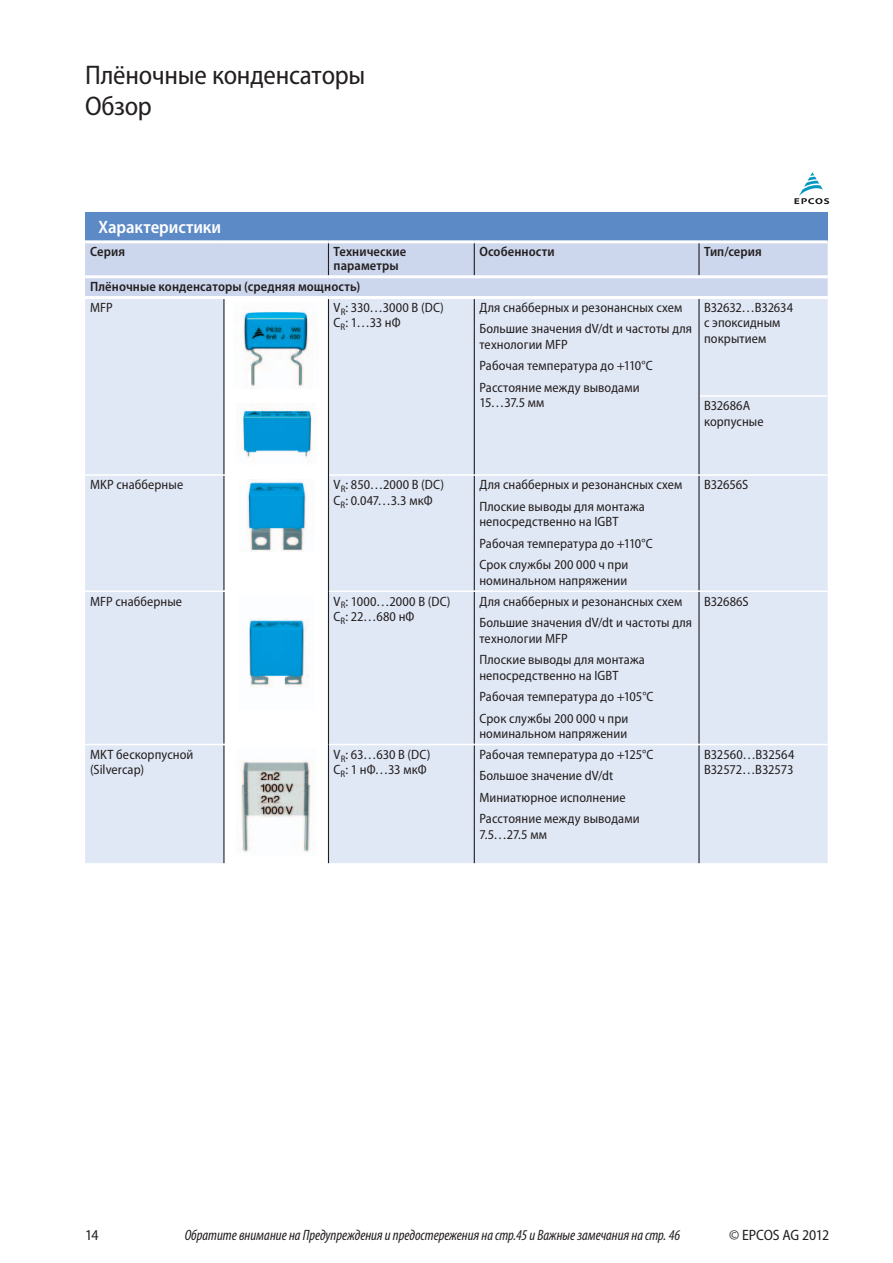
<style>
.page{position:relative;width:893px;height:1263px;background:#fff}
.page>*{position:absolute;margin:0;border:0;box-sizing:border-box;transform-origin:0 0}
.t1{font:semi-condensed 27px/31px "Myriad Pro";letter-spacing:-.01em;color:#231f20}
.t2{font:600 semi-condensed 18px "Myriad Pro";letter-spacing:-.005em;color:#fff}
.t3{font:italic condensed 15px "Myriad Pro";letter-spacing:-.005em;color:#231f20}
.t4{font:semi-condensed 15px "Myriad Pro";letter-spacing:-.02em;color:#231f20}
.t5{font:semi-condensed 13.5px/21.5px "Myriad Pro";letter-spacing:.005em;color:#231f20}
.t6{font:600 semi-condensed 13.5px/14.2px "Myriad Pro";letter-spacing:.01em;color:#231f20}
</style>
<div class="page">
<div style="left:85px;top:213px;width:743px;height:29px;background:#5c8ac7"></div>
<div style="left:85px;top:243px;width:743px;height:53px;background:#ccd6ec"></div>
<div style="left:85px;top:299px;width:743px;height:564px;background:#e1e8f5"></div>
<svg style="left:224px;top:299px;width:104px;height:564px"></svg>
<hr style="left:85px;top:240px;width:139px;height:3px;background:#fff">
<hr style="left:224px;top:240px;width:104px;height:3px;background:#fff">
<hr style="left:328px;top:240px;width:146px;height:3px;background:#fff">
<hr style="left:474px;top:240px;width:225px;height:3px;background:#fff">
<hr style="left:699px;top:240px;width:129px;height:3px;background:#fff">
<hr style="left:474px;top:243px;width:1px;height:32px;background:#231f20">
<hr style="left:698px;top:243px;width:2px;height:32px;background:#231f20">
<hr style="left:223px;top:476px;width:1px;height:114px;background:#231f20">
<hr style="left:474px;top:476px;width:1px;height:114px;background:#231f20">
<hr style="left:698px;top:476px;width:2px;height:114px;background:#231f20">
<hr style="left:223px;top:592px;width:1px;height:152px;background:#231f20">
<hr style="left:474px;top:592px;width:1px;height:152px;background:#231f20">
<hr style="left:698px;top:592px;width:2px;height:152px;background:#231f20">
<hr style="left:223px;top:745px;width:1px;height:118px;background:#231f20">
<hr style="left:474px;top:745px;width:1px;height:118px;background:#231f20">
<hr style="left:698px;top:745px;width:2px;height:118px;background:#231f20">
<hr style="left:224px;top:395px;width:104px;height:2px;background:#fff">
<hr style="left:700px;top:395px;width:128px;height:2px;background:#fff">
<hr style="left:85px;top:474px;width:139px;height:2px;background:#fff">
<hr style="left:224px;top:474px;width:104px;height:2px;background:#fff">
<hr style="left:329px;top:474px;width:145px;height:2px;background:#fff">
<hr style="left:474px;top:474px;width:225px;height:2px;background:#fff">
<hr style="left:699px;top:474px;width:129px;height:2px;background:#fff">
<hr style="left:85px;top:590px;width:139px;height:2px;background:#fff">
<hr style="left:224px;top:590px;width:104px;height:2px;background:#fff">
<hr style="left:329px;top:590px;width:145px;height:2px;background:#fff">
<hr style="left:474px;top:590px;width:225px;height:2px;background:#fff">
<hr style="left:699px;top:590px;width:129px;height:2px;background:#fff">
<hr style="left:85px;top:744px;width:139px;height:1px;background:#fff">
<hr style="left:224px;top:744px;width:104px;height:1px;background:#fff">
<hr style="left:329px;top:744px;width:145px;height:1px;background:#fff">
<hr style="left:474px;top:744px;width:225px;height:1px;background:#fff">
<hr style="left:699px;top:744px;width:129px;height:1px;background:#fff">
<hr style="left:328px;top:243px;width:1px;height:32px;background:#231f20">
<hr style="left:223px;top:299px;width:1px;height:97px;background:#231f20">
<hr style="left:328px;top:299px;width:1px;height:97px;background:#231f20">
<hr style="left:474px;top:299px;width:1px;height:97px;background:#231f20">
<hr style="left:698px;top:299px;width:2px;height:97px;background:#231f20">
<hr style="left:223px;top:396px;width:1px;height:78px;background:#231f20">
<hr style="left:328px;top:396px;width:1px;height:79px;background:#231f20">
<hr style="left:474px;top:396px;width:1px;height:78px;background:#231f20">
<hr style="left:698px;top:396px;width:2px;height:78px;background:#231f20">
<hr style="left:328px;top:475px;width:1px;height:116px;background:#231f20">
<hr style="left:328px;top:591px;width:1px;height:153px;background:#231f20">
<hr style="left:328px;top:744px;width:1px;height:119px;background:#231f20">
<hr style="left:85px;top:275px;width:139px;height:3px;background:#fff">
<hr style="left:224px;top:275px;width:104px;height:3px;background:#fff">
<hr style="left:328px;top:275px;width:146px;height:3px;background:#fff">
<hr style="left:474px;top:275px;width:225px;height:3px;background:#fff">
<hr style="left:699px;top:275px;width:129px;height:3px;background:#fff">
<img style="left:234px;top:302px;width:85px;height:87px">
<img style="left:236px;top:404px;width:80px;height:60px">
<img style="left:238px;top:479px;width:76px;height:72px">
<img style="left:238px;top:595px;width:76px;height:114px">
<img style="left:236px;top:749px;width:80px;height:108px">
<svg style="left:794px;top:172px;width:35px;height:32px"></svg>
<h1 class="t1" style="left:85px;top:60px;width:282px">Плёночные конденсаторы<br>Обзор</h1>
<h2 class="t2" style="left:99px;top:217px;width:124px">Характеристики</h2>
<p class="t6" style="left:90px;top:245px;width:37px">Серия</p>
<p class="t6" style="left:334px;top:245px;width:74px">Технические параметры</p>
<p class="t6" style="left:479px;top:245px;width:77px">Особенности</p>
<p class="t6" style="left:704px;top:245px;width:59px">Тип/серия</p>
<p class="t6" style="left:90px;top:280px;width:272px">Плёночные конденсаторы (средняя мощность)</p>
<p class="t5" style="left:90px;top:297px;width:24px">MFP</p>
<p class="t5" style="left:334px;top:300px;width:112px;line-height:15.6px">V<sub>R</sub>: 330…3000 В (DC)<br>C<sub>R</sub>: 1…33 нФ</p>
<p class="t5" style="left:479px;top:297px;width:214px">Для снабберных и резонансных схем<br>Большие значения dV/dt и частоты для</p>
<p class="t5" style="left:479px;top:334px;width:175px">технологии MFP<br>Рабочая температура до +110°C<br>Расстояние между выводами</p>
<p class="t5" style="left:479px;top:392px;width:66px">15…37.5 мм</p>
<p class="t5" style="left:704px;top:300px;width:91px;line-height:15.5px">B32632…B32634 с эпоксидным покрытием</p>
<p class="t5" style="left:704px;top:398px;width:61px;line-height:15.5px">B32686A корпусные</p>
<p class="t5" style="left:90px;top:474px;width:95px">MKP снабберные</p>
<p class="t5" style="left:334px;top:477px;width:112px;line-height:15.5px">V<sub>R</sub>: 850…2000 В (DC)<br>C<sub>R</sub>: 0.047…3.3 мкФ</p>
<p class="t5" style="left:479px;top:474px;width:204px">Для снабберных и резонансных схем<br>Плоские выводы для монтажа</p>
<p class="t5" style="left:479px;top:511px;width:175px">непосредственно на IGBT<br>Рабочая температура до +110°C<br>Срок службы 200 000 ч при</p>
<p class="t5" style="left:479px;top:570px;width:149px">номинальном напряжении</p>
<p class="t5" style="left:90px;top:591px;width:93px">MFP снабберные</p>
<p class="t5" style="left:334px;top:594px;width:119px;line-height:15.6px">V<sub>R</sub>: 1000…2000 В (DC)<br>C<sub>R</sub>: 22…680 нФ</p>
<p class="t5" style="left:479px;top:591px;width:214px">Для снабберных и резонансных схем<br>Большие значения dV/dt и частоты для</p>
<p class="t5" style="left:479px;top:628px;width:167px">технологии MFP<br>Плоские выводы для монтажа</p>
<p class="t5" style="left:479px;top:665px;width:176px">непосредственно на IGBT<br>Рабочая температура до +105°C<br>Срок службы 200 000 ч при</p>
<p class="t5" style="left:479px;top:723px;width:149px">номинальном напряжении</p>
<p class="t5" style="left:90px;top:747px;width:105px;line-height:15.6px">MKT бескорпусной (Silvercap)</p>
<p class="t5" style="left:334px;top:747px;width:98px;line-height:15.6px">V<sub>R</sub>: 63…630 В (DC)<br>C<sub>R</sub>: 1 нФ…33 мкФ</p>
<p class="t5" style="left:479px;top:744px;width:175px">Рабочая температура до +125°C<br>Большое значение dV/dt<br>Миниатюрное исполнение<br>Расстояние между выводами</p>
<p class="t5" style="left:479px;top:824px;width:69px">7.5…27.5 мм</p>
<p class="t5" style="left:704px;top:474px;width:46px">B32656S</p>
<p class="t5" style="left:704px;top:591px;width:46px">B32686S</p>
<p class="t5" style="left:704px;top:747px;width:92px;line-height:15.6px">B32560…B32564<br>B32572…B32573</p>
<p class="t4" style="left:85px;top:1227px;width:15px">14</p>
<p class="t3" style="left:185px;top:1226px;width:497px">Обратите внимание на Предупреждения и предостережения на стр.45 и Важные замечания на стр. 46</p>
<p class="t4" style="left:729px;top:1227px;width:101px">© EPCOS AG 2012</p>
</div>
